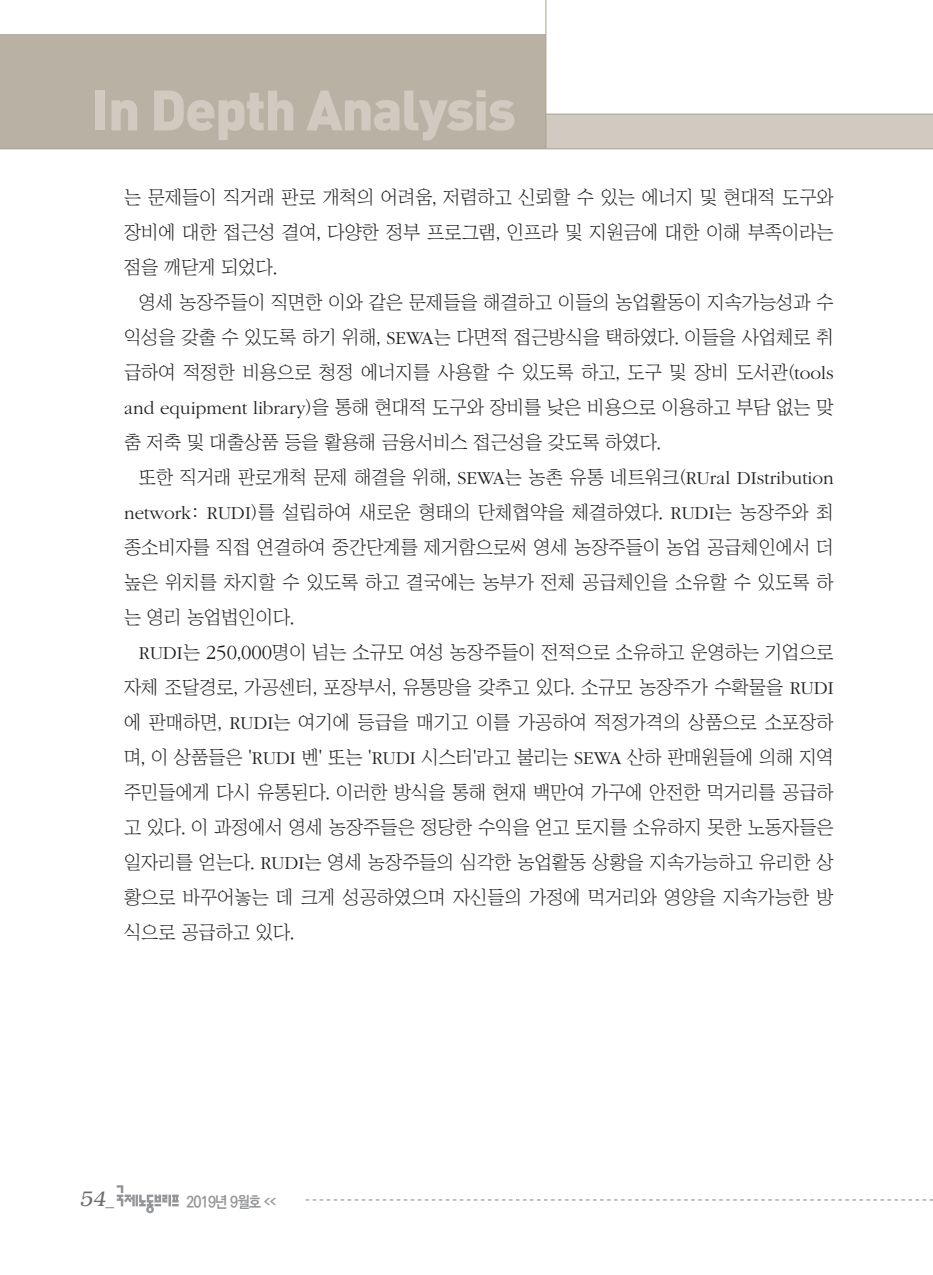
<style>
.page{position:relative;width:933px;height:1275px;background:#fff}
.page>*{position:absolute;margin:0;border:0;box-sizing:border-box;transform-origin:0 0}
.t1{font:56px "Dinbla";letter-spacing:-.025em;color:#d0cac1}
.t2{font:italic 300 21px "Bookman";color:#6c6d70}
.본문{font:18.9px/35px "Chosunilbo NM";color:#231f20;text-align:justify}
.t3{font:700 15.75px "Ko Pub Dotum";letter-spacing:-.055em;color:#939598;scale:.9 1}
.s1{font-family:"ITC Garamond Std";font-weight:300}
.s2{font-family:"ITC Garamond Std";font-weight:300;font-size:20.82px}
.s3{font-family:"Helvetica";font-weight:400;font-style:normal;font-size:17.5px}
.s4{font-size:7.88px}
</style>
<div class="page">
<div style="left:0;top:114px;width:933px;height:35px;background:#d0cac1"></div>
<hr style="left:0;top:114px;width:933px;height:1px;background:#aaa291">
<div style="left:0;top:35px;width:546px;height:114px;background:#b9b1a3"></div>
<hr style="left:0;top:148px;width:933px;height:1px;background:#aaa291">
<hr style="left:545px;top:0;width:1px;height:149px;background:#aaa291">
<svg style="left:306px;top:1199px;width:627px;height:1px"></svg>
<svg style="left:117px;top:1185px;width:62px;height:28px"></svg>
<h1 class="t1" style="left:91px;top:73px;width:426px">In Depth Analysis</h1>
<p class="본문" style="left:124px;top:179px;width:711px">는 문제들이 직거래 판로 개척의 어려움, 저렴하고 신뢰할 수 있는 에너지 및 현대적 도구와 장비에 대한 접근성 결여, 다양한 정부 프로그램, 인프라 및 지원금에 대한 이해 부족이라는 점을 깨닫게 되었다.</p>
<p class="본문" style="left:124px;top:284px;width:711px;text-indent:15px">영세 농장주들이 직면한 이와 같은 문제들을 해결하고 이들의 농업활동이 지속가능성과 수 익성을 갖출 수 있도록 하기 위해, <span class="s1">SEWA</span>는 다면적 접근방식을 택하였다. 이들을 사업체로 취 급하여 적정한 비용으로 청정 에너지를 사용할 수 있도록 하고, 도구 및 장비 도서관(<span class="s1">tools and equipment library</span>)을 통해 현대적 도구와 장비를 낮은 비용으로 이용하고 부담 없는 맞 춤 저축 및 대출상품 등을 활용해 금융서비스 접근성을 갖도록 하였다.</p>
<p class="본문" style="left:124px;top:459px;width:711px;text-indent:15px">또한 직거래 판로개척 문제 해결을 위해, <span class="s1">SEWA</span>는 농촌 유통 네트워크(<span class="s1">RUral DIstribution network</span>: <span class="s1">RUDI</span>)를 설립하여 새로운 형태의 단체협약을 체결하였다. <span class="s1">RUDI</span>는 농장주와 최 종소비자를 직접 연결하여 중간단계를 제거함으로써 영세 농장주들이 농업 공급체인에서 더 높은 위치를 차지할 수 있도록 하고 결국에는 농부가 전체 공급체인을 소유할 수 있도록 하 는 영리 농업법인이다.</p>
<p class="본문" style="left:124px;top:634px;width:711px;text-indent:15px"><span class="s1">RUDI</span>는 <span class="s2">250</span>,<span class="s2">000</span>명이 넘는 소규모 여성 농장주들이 전적으로 소유하고 운영하는 기업으로 자체 조달경로, 가공센터, 포장부서, 유통망을 갖추고 있다. 소규모 농장주가 수확물을 <span class="s1">RUDI </span>에 판매하면, <span class="s1">RUDI</span>는 여기에 등급을 매기고 이를 가공하여 적정가격의 상품으로 소포장하 며, 이 상품들은 '<span class="s1">RUDI</span> 벤' 또는 '<span class="s1">RUDI</span> 시스터'라고 불리는 <span class="s1">SEWA</span> 산하 판매원들에 의해 지역 주민들에게 다시 유통된다. 이러한 방식을 통해 현재 백만여 가구에 안전한 먹거리를 공급하 고 있다. 이 과정에서 영세 농장주들은 정당한 수익을 얻고 토지를 소유하지 못한 노동자들은 일자리를 얻는다. <span class="s1">RUDI</span>는 영세 농장주들의 심각한 농업활동 상황을 지속가능하고 유리한 상 황으로 바꾸어놓는 데 크게 성공하였으며 자신들의 가정에 먹거리와 영양을 지속가능한 방 식으로 공급하고 있다.</p>
<p class="t2" style="left:79px;top:1187px;width:36px">54<span class="s3">_</span></p>
<p class="t3" style="left:186px;top:1194px;width:101px">2019년 9월호 <span class="s4">&lt;&lt;</span></p>
</div>
